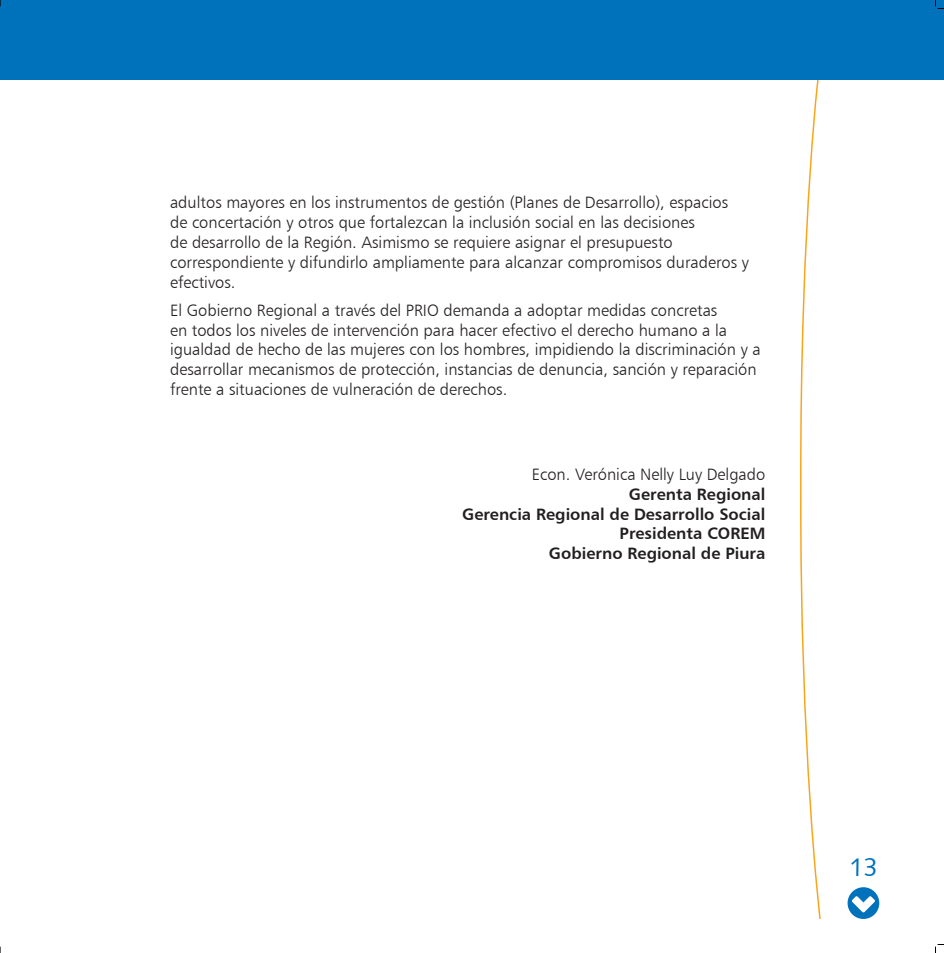
<style>
.page{position:relative;width:944px;height:953px;background:#fff}
.page>*{position:absolute;margin:0;border:0;box-sizing:border-box;transform-origin:0 0}
.t1{font:25.5px "Humanist 531 BT Roman A";color:#0072bc}
.t2{font:16.5px/19.8px "Humanist 777 BT Light B";color:#231f20}
.t3{font:16.5px/19.8px "Humanist 777 BT Bold B";color:#231f20;text-align:right}
</style>
<div class="page">
<div style="left:848px;top:887px;width:31px;height:31px;background:#0072bc;border-radius:50%"></div>
<svg style="left:851px;top:896px;width:25px;height:17px"></svg>
<svg style="left:800px;top:80px;width:21px;height:839px"></svg>
<div style="left:0;top:0;width:944px;height:80px;background:#0072bc"></div>
<svg style="left:935px;top:0;width:9px;height:9px"></svg>
<svg style="left:935px;top:944px;width:9px;height:8px"></svg>
<p class="t2" style="left:170px;top:192px;width:580px">adultos mayores en los instrumentos de gestión (Planes de Desarrollo), espacios de concertación y otros que fortalezcan la inclusión social en las decisiones<br>de desarrollo de la Región. Asimismo se requiere asignar el presupuesto correspondiente y difundirlo ampliamente para alcanzar compromisos duraderos y efectivos.</p>
<p class="t2" style="left:170px;top:300px;width:592px">El Gobierno Regional a través del PRIO demanda a adoptar medidas concretas<br>en todos los niveles de intervención para hacer efectivo el derecho humano a la igualdad de hecho de las mujeres con los hombres, impidiendo la discriminación y a desarrollar mecanismos de protección, instancias de denuncia, sanción y reparación frente a situaciones de vulneración de derechos.</p>
<p class="t2" style="left:532px;top:464px;width:235px">Econ. Verónica Nelly Luy Delgado</p>
<p class="t3" style="left:462px;top:484px;width:305px">Gerenta Regional<br>Gerencia Regional de Desarrollo Social<br>Presidenta COREM<br>Gobierno Regional de Piura</p>
<h1 class="t1" style="left:849px;top:851px;width:30px">13</h1>
</div>
